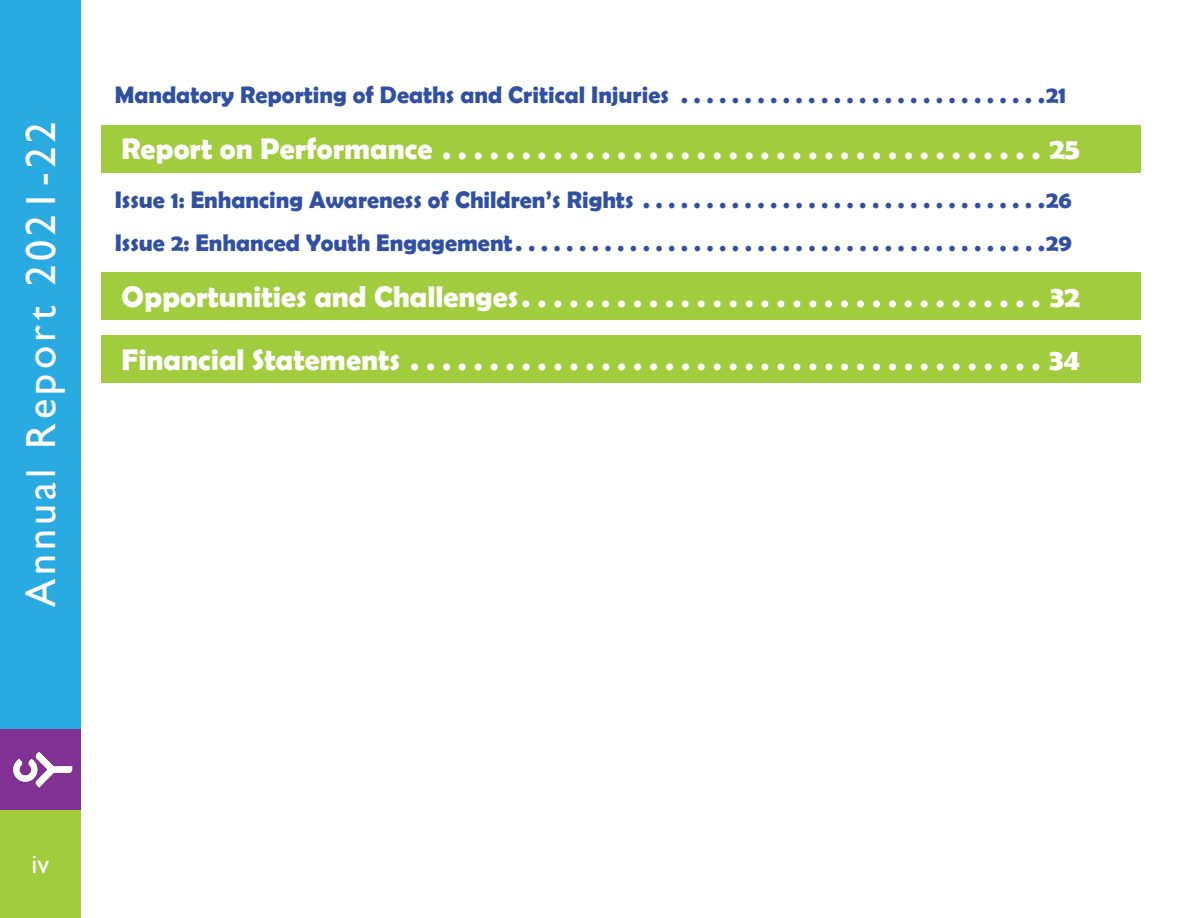
<style>
.page{position:relative;width:1188px;height:918px;background:#fff}
.page>*{position:absolute;margin:0;border:0;box-sizing:border-box;transform-origin:0 0}
.t1{font:42px "Gill Sans";letter-spacing:.1em;color:#fff}
.t2{font:700 30px "Berlin Sans FB Demi";color:#fff}
.t3{font:27px "Gill Sans";color:#fff}
.t4{font:700 24px "Berlin Sans FB Demi";color:#3150a2}
</style>
<div class="page">
<div style="left:0;top:0;width:81px;height:729px;background:#29abe2"></div>
<div style="left:0;top:729px;width:81px;height:81px;background:#813193"></div>
<div style="left:0;top:810px;width:81px;height:108px;background:#a0cc3d"></div>
<img style="left:13px;top:751px;width:60px;height:37px">
<div style="left:101px;top:125px;width:1040px;height:47px;background:#a0cc3d"></div>
<div style="left:101px;top:273px;width:1040px;height:47px;background:#a0cc3d"></div>
<div style="left:101px;top:336px;width:1040px;height:47px;background:#a0cc3d"></div>
<h1 class="t1" style="left:16px;top:607px;width:487px;rotate:-90deg">Annual Report 2021-22</h1>
<p class="t4" style="left:115px;top:81px;width:953px">Mandatory Reporting of Deaths and Critical Injuries . . . . . . . . . . . . . . . . . . . . . . . . . . . . 21</p>
<p class="t2" style="left:122px;top:132px;width:960px">Report on Performance . . . . . . . . . . . . . . . . . . . . . . . . . . . . . . . . . . . . . . 25</p>
<p class="t4" style="left:115px;top:186px;width:959px">Issue 1: Enhancing Awareness of Children’s Rights . . . . . . . . . . . . . . . . . . . . . . . . . . . . . . . 26</p>
<p class="t4" style="left:115px;top:229px;width:959px">Issue 2: Enhanced Youth Engagement . . . . . . . . . . . . . . . . . . . . . . . . . . . . . . . . . . . . . . . . . 29</p>
<p class="t2" style="left:122px;top:279px;width:960px">Opportunities and Challenges . . . . . . . . . . . . . . . . . . . . . . . . . . . . . . . . . 32</p>
<p class="t2" style="left:122px;top:342px;width:960px">Financial Statements . . . . . . . . . . . . . . . . . . . . . . . . . . . . . . . . . . . . . . . . 34</p>
<p class="t3" style="left:32px;top:849px;width:19px">iv</p>
</div>
